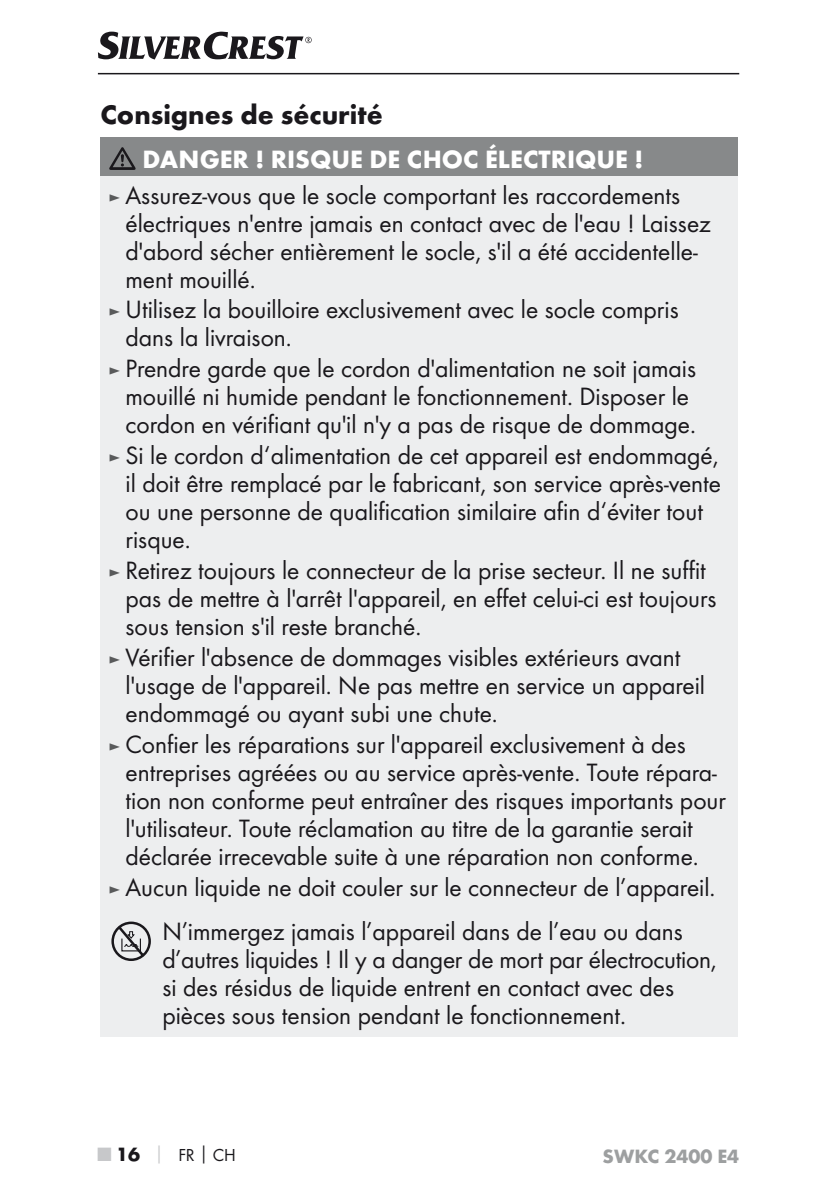
<style>
.page{position:relative;width:840px;height:1191px;background:#fff}
.page>*{position:absolute;margin:0;border:0;box-sizing:border-box;transform-origin:0 0}
.t1{font:700 28px "Futura";color:#1a181c}
.t2{font:26px/28px "Futura Boo";color:#1a181c}
.t3{font:700 26px "Futura";color:#fff}
.t4{font:700 20px "Futura";color:#9d9fa0}
.t5{font:18px "Futura Boo";color:#1a181c}
.s1{font-size:18px;color:#595a5b}
.s2{font-family:"Futura";font-weight:700;font-size:20px;color:#c7c8ca}
.s3{font-family:"Futura";font-weight:700;font-size:20px}
.s4{font-family:"Futura";font-weight:700;color:#c7c8ca}
.s5{font-family:"Futura";font-weight:700}
</style>
<div class="page">
<hr style="left:98px;top:73px;width:640px;height:1px;background:#1a181c">
<svg style="left:98px;top:32px;width:213px;height:28px"></svg>
<div style="left:100px;top:138px;width:637px;height:38px;background:#87898a"></div>
<div style="left:100px;top:176px;width:637px;height:860px;background:#edeeef"></div>
<svg style="left:109px;top:147px;width:26px;height:23px"></svg>
<svg style="left:111px;top:921px;width:40px;height:40px"></svg>
<p class="t1" style="left:100px;top:97px;width:284px">Consignes de sécurité</p>
<p class="t3" style="left:142px;top:143px;width:502px">DANGER ! RISQUE DE CHOC ÉLECTRIQUE !</p>
<p class="t2" style="left:125px;top:181px;width:586px;text-indent:-17px"><span class="s1">►</span> Assurez-vous que le socle comportant les raccordements électriques n'entre jamais en contact avec de l'eau ! Laissez d'abord sécher entièrement le socle, s'il a été accidentelle&shy;ment mouillé.</p>
<p class="t2" style="left:125px;top:296px;width:554px;text-indent:-17px"><span class="s1">►</span> Utilisez la bouilloire exclusivement avec le socle compris dans la livraison.</p>
<p class="t2" style="left:108px;top:354px;width:589px;text-align:center"><span class="s1">►</span> Prendre garde que le cordon d'alimentation ne soit jamais mouillé ni humide pendant le fonctionnement. Disposer le cordon en vérifiant qu'il n'y a pas de risque de dommage.</p>
<p class="t2" style="left:125px;top:441px;width:596px;text-indent:-17px"><span class="s1">►</span> Si le cordon d‘alimentation de cet appareil est endommagé, il doit être remplacé par le fabricant, son service après-vente ou une personne de qualification similaire afin d‘éviter tout risque.</p>
<p class="t2" style="left:125px;top:556px;width:592px;text-indent:-17px"><span class="s1">►</span> Retirez toujours le connecteur de la prise secteur. Il ne suffit pas de mettre à l'arrêt l'appareil, en effet celui-ci est toujours sous tension s'il reste branché.</p>
<p class="t2" style="left:125px;top:643px;width:580px;text-indent:-17px"><span class="s1">►</span> Vérifier l'absence de dommages visibles extérieurs avant l'usage de l'appareil. Ne pas mettre en service un appareil endommagé ou ayant subi une chute.</p>
<p class="t2" style="left:125px;top:730px;width:601px;text-indent:-17px"><span class="s1">►</span> Confier les réparations sur l'appareil exclusivement à des entreprises agréées ou au service après-vente. Toute répara&shy;tion non conforme peut entraîner des risques importants pour l'utilisateur. Toute réclamation au titre de la garantie serait déclarée irrecevable suite à une réparation non conforme.</p>
<p class="t2" style="left:162px;top:864px;width:551px;line-height:44.2px;text-indent:-54px"><span class="s1">►</span> Aucun liquide ne doit couler sur le connecteur de l’appareil.<br>N’immergez jamais l’appareil dans de l’eau ou dans</p>
<p class="t2" style="left:162px;top:945px;width:555px">d’autres liquides ! Il y a danger de mort par électrocution, si des résidus de liquide entrent en contact avec des pièces sous tension pendant le fonctionnement.</p>
<p class="t5" style="left:98px;top:1144px;width:139px"><span class="s2">■</span> <span class="s3">16</span> <span class="s4">│</span> FR<span class="s5">│</span>CH</p>
<p class="t4" style="left:602px;top:1143px;width:138px">SWKC 2400 E4</p>
</div>
